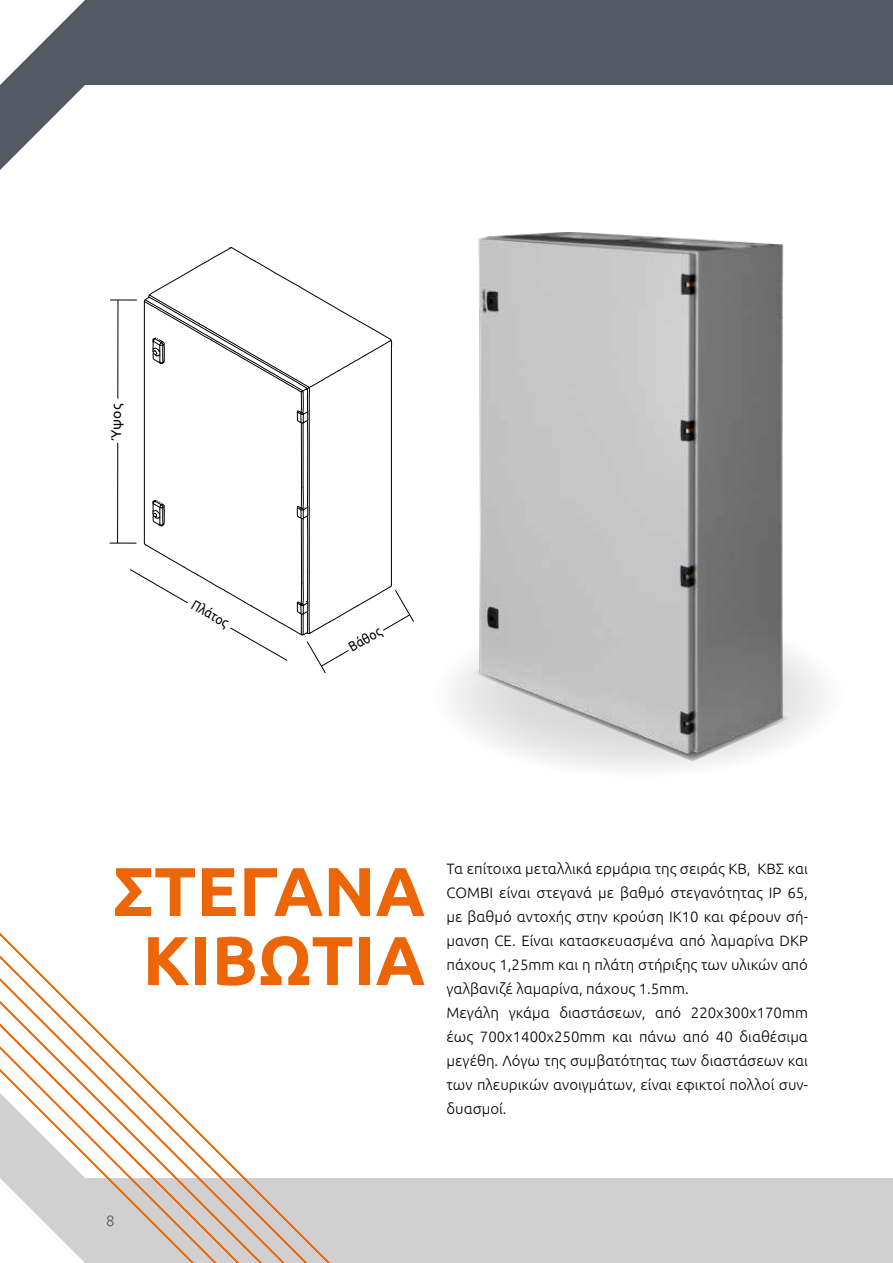
<style>
.page{position:relative;width:893px;height:1263px;background:#fff}
.page>*{position:absolute;margin:0;border:0;box-sizing:border-box;transform-origin:0 0}
.t1{font:700 69px/69px "Ubuntu";color:#ec6608;text-align:center}
.t2{font:300 15px/24px "Ubuntu";color:#000}
.t3{font:300 15px "Ubuntu";color:#535a63}
.t4{font:14.25px "Ubuntu";color:#000;scale:.87 1}
.t5{font:14.25px "Ubuntu";color:#000;scale:.86 1}
.t6{font:14.25px "Ubuntu";color:#000}
</style>
<div class="page">
<div style="left:0;top:1178px;width:893px;height:85px;background:#d0d0d0"></div>
<div style="left:0;top:0;width:893px;height:85px;background:#535a63"></div>
<svg style="left:0;top:0;width:85px;height:170px"></svg>
<svg style="left:0;top:933px;width:330px;height:330px"></svg>
<svg style="left:110px;top:247px;width:304px;height:426px"></svg>
<hr style="left:117px;top:443px;width:1px;height:100px;background:#000">
<hr style="left:117px;top:300px;width:1px;height:99px;background:#000">
<div style="left:434px;top:614px;width:409px;height:163px;background:#f6f6f6;border-radius:50%"></div>
<svg style="left:472px;top:665px;width:320px;height:96px"></svg>
<img style="left:473px;top:232px;width:313px;height:528px">
<p class="t6" style="left:107px;top:440px;width:37px;rotate:-90deg">Ύψος</p>
<p class="t4" style="left:197px;top:596px;width:48px;rotate:30deg">Πλάτος</p>
<p class="t5" style="left:345px;top:640px;width:43px;rotate:-30deg">Βάθος</p>
<h1 class="t1" style="left:113px;top:856px;width:314px">ΣΤΕΓΑΝΑ<br>ΚΙΒΩΤΙΑ</h1>
<p class="t2" style="left:446px;top:856px;width:363px">Τα επίτοιχα μεταλλικά ερμάρια της σειράς KB, KBΣ και COMBI είναι στεγανά με βαθμό στεγανότητας IP 65, με βαθμό αντοχής στην κρούση ΙΚ10 και φέρουν σή&shy;μανση CE. Είναι κατασκευασμένα από λαμαρίνα DKP πάχους 1,25mm και η πλάτη στήριξης των υλικών από γαλβανιζέ λαμαρίνα, πάχους 1.5mm.<br>Μεγάλη γκάμα διαστάσεων, από 220x300x170mm έως 700x1400x250mm και πάνω από 40 διαθέσιμα μεγέθη. Λόγω της συμβατότητας των διαστάσεων και των πλευρικών ανοιγμάτων, είναι εφικτοί πολλοί συν&shy;δυασμοί.</p>
<p class="t3" style="left:106px;top:1212px;width:10px">8</p>
</div>
